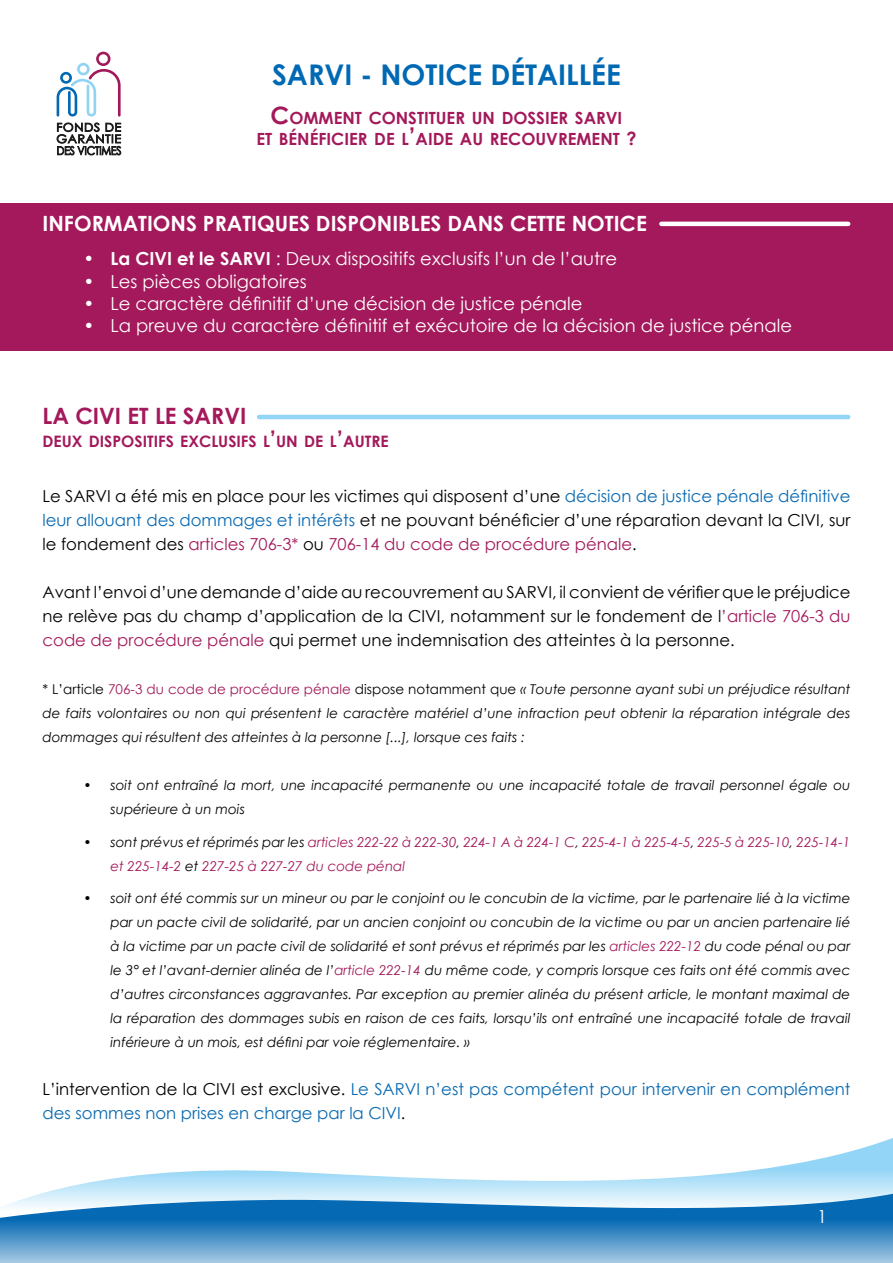
<style>
.page{position:relative;width:893px;height:1263px;background:#fff}
.page>*{position:absolute;margin:0;border:0;box-sizing:border-box;transform-origin:0 0}
.t1{font:700 28.5px "Century Gothic";color:#0069b4}
.t2{font:700 22.5px "Century Gothic";color:#a3195b}
.t3{font:700 21px "Century Gothic";color:#fff}
.t4{font:18px "Century Gothic";color:#fff}
.t5{font:700 16.8px/21px "Century Gothic";color:#a3195b;text-align:center}
.t6{font:16.5px/24px "Century Gothic";color:#000;text-align:justify}
.t7{font:16.5px/24px "Century Gothic";color:#0869b2}
.t8{font:700 15.75px "Century Gothic";color:#a3195b}
.t9{font:italic 13.5px/24px "Century Gothic";color:#000;text-align:justify}
.t10{font:italic 13.5px/24px "Century Gothic";color:#020203;text-align:justify}
.t11{font:italic 13.5px/24px "Century Gothic";color:#a3195b}
.s1{font-size:24px}
.s2{font-size:18px}
.s3{font-weight:700}
.s4{font-size:22.5px}
.s5{color:#0869b2}
.s6{color:#020203}
.s7{color:#a3195b}
.s8{font-style:normal}
.s9{font-style:normal;color:#a3195b}
.s10{color:#000}
</style>
<div class="page">
<svg style="left:59px;top:1138px;width:834px;height:51px"></svg>
<svg style="left:0;top:1189px;width:893px;height:74px"></svg>
<div style="left:0;top:203px;width:893px;height:148px;background:#a3195b"></div>
<svg style="left:57px;top:52px;width:64px;height:65px"></svg>
<svg style="left:57px;top:123px;width:64px;height:32px"></svg>
<hr style="left:661px;top:222px;width:187px;height:4px;background:#fff">
<hr style="left:259px;top:415px;width:589px;height:4px;background:#93d5f6">
<h1 class="t1" style="left:272px;top:53px;width:350px">SARVI - NOTICE DÉTAILLÉE</h1>
<p class="t5" style="left:256px;top:106px;width:382px"><span class="s1">C</span>OMMENT CONSTITUER UN DOSSIER SARVI<br>ET BÉNÉFICIER DE L<span class="s1">’</span>AIDE AU RECOUVREMENT <span class="s2">?</span></p>
<h3 class="t3" style="left:43px;top:207px;width:606px">INFORMATIONS PRATIQUES DISPONIBLES DANS CETTE NOTICE</h3>
<h3 class="t4" style="left:84px;top:246px;width:535px"><span class="s3">• La CIVI et le SARVI</span> : Deux dispositifs exclusifs l’un de l’autre</h3>
<h3 class="t4" style="left:84px;top:268px;width:225px">• Les pièces obligatoires</h3>
<h3 class="t4" style="left:84px;top:291px;width:500px">• Le caractère définitif d’une décision de justice pénale</h3>
<h3 class="t4" style="left:84px;top:312px;width:710px">• La preuve du caractère définitif et exécutoire de la décision de justice pénale</h3>
<h2 class="t2" style="left:43px;top:399px;width:205px">LA CIVI ET LE SARVI</h2>
<p class="t8" style="left:43px;top:429px;width:348px">DEUX DISPOSITIFS EXCLUSIFS L<span class="s4">’</span>UN DE L<span class="s4">’</span>AUTRE</p>
<p class="t6" style="left:43px;top:484px;width:809px">Le SARVI a été mis en place pour les victimes qui disposent d’une <span class="s5">décision de justice pénale définitive leur allouant des dommages et intérêts</span> et ne pouvant bénéficier d’une réparation devant la CIVI, sur le fondement <span class="s6">des</span> <span class="s7">articles 706-3*</span> ou <span class="s7">706-14 du code de procédure pénale</span>.</p>
<p class="t6" style="left:43px;top:580px;width:809px">Avant l’envoi d’une demande d’aide au recouvrement au SARVI, il convient de vérifier que le préjudice ne relève pas du champ d’application de la CIVI, notamment sur le fondement de l<span class="s7">’article 706-3 du code de procédure pénale</span> qui permet une indemnisation des atteintes à la personne.</p>
<p class="t10" style="left:43px;top:677px;width:809px"><span class="s8">* L’article</span> <span class="s9">706-3 du code de procédure pénale</span> <span class="s8">dispose notamment que</span> « Toute personne ayant subi un préjudice résultant de faits volontaires ou non qui présentent le caractère matériel d’une infraction peut obtenir la réparation intégrale des dommages qui résultent des atteintes à la personne [...], lorsque ces faits :</p>
<p class="t10" style="left:111px;top:773px;width:741px;text-indent:-27px">• soit ont entraîné la mort, une incapacité permanente ou une incapacité totale de travail personnel égale ou supérieure à un mois</p>
<p class="t11" style="left:111px;top:829px;width:741px;text-indent:-27px"><span class="s6">• sont prévus et réprimés par les</span> articles 222-22 à 222-30<span class="s6">,</span> 224-1 A à 224-1 C<span class="s6">,</span> 225-4-1 à 225-4-5<span class="s6">,</span> 225-5 à 225-10<span class="s6">,</span> 225-14-1 et 225-14-2 <span class="s6">et</span> 227-25 à 227-27 du code pénal</p>
<p class="t9" style="left:111px;top:886px;width:741px;text-indent:-27px">• soit ont été commis sur un mineur ou par le conjoint ou le concubin de la victime, par le partenaire lié à la victime par un pacte civil de solidarité, par un ancien conjoint ou concubin de la victime ou par un ancien partenaire lié à la victime par un pacte civil de solidarité et sont prévus et réprimés par les <span class="s7">articles 222-12</span> du code pénal ou par le 3° et l’avant-dernier alinéa de l’<span class="s7">article 222-14</span> du même code, y compris lorsque ces faits ont été commis avec d’autres circonstances aggravantes. Par exception au premier alinéa du présent article, le montant maximal de la réparation des dommages subis en raison de ces faits, lorsqu’ils ont entraîné une incapacité totale de travail inférieure à un mois, est défini par voie réglementaire. »</p>
<p class="t7" style="left:43px;top:1077px;width:809px"><span class="s10">L’intervention de la CIVI est exclusive.</span> Le SARVI n’est pas compétent pour intervenir en complément des sommes non prises en charge par la CIVI<span class="s10">.</span></p>
<h3 class="t4" style="left:817px;top:1204px;width:11px">1</h3>
</div>
